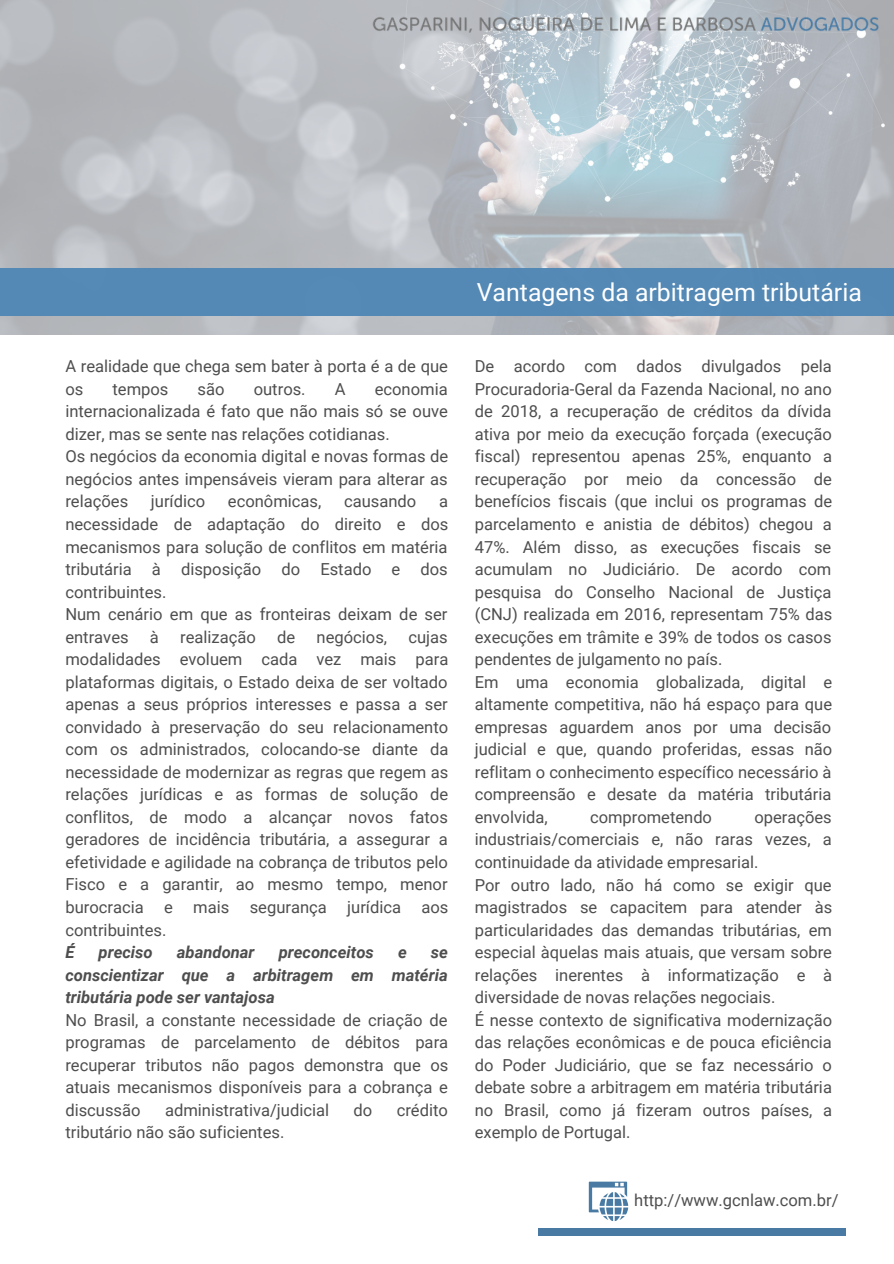
<style>
.page{position:relative;width:894px;height:1264px;background:#fff}
.page>*{position:absolute;margin:0;border:0;box-sizing:border-box;transform-origin:0 0}
.t1{font:24.9px "Roboto";color:#fff}
.t2{font:16.5px/22.5px "Roboto";color:#4e4e4e}
.t3{font:italic 700 16.5px/22.5px "Roboto";color:#4e4e4e;text-align:justify}
</style>
<div class="page">
<img style="left:0;top:0;width:893px;height:335px">
<div style="left:0;top:269px;width:893px;height:46px;background:#5087b5"></div>
<div style="left:538px;top:1227px;width:307px;height:8px;background:#487aa3"></div>
<svg style="left:588px;top:1181px;width:40px;height:39px"></svg>
<img style="left:368px;top:0;width:516px;height:50px">
<p class="t2" style="left:65px;top:355px;width:384px">A realidade que chega sem bater à porta é a de que os</p>
<p class="t2" style="left:112px;top:378px;width:57px">tempos</p>
<p class="t2" style="left:197px;top:378px;width:28px">são</p>
<p class="t2" style="left:254px;top:378px;width:53px">outros.</p>
<p class="t2" style="left:335px;top:378px;width:12px">A</p>
<p class="t2" style="left:65px;top:378px;width:384px;text-indent:309px">economia internacionalizada é fato que não mais só se ouve dizer, mas se sente nas relações cotidianas.<br>Os negócios da economia digital e novas formas de negócios antes impensáveis vieram para alterar as relações</p>
<p class="t2" style="left:151px;top:490px;width:56px">jurídico</p>
<p class="t2" style="left:228px;top:490px;width:95px">econômicas,</p>
<p class="t2" style="left:344px;top:490px;width:74px">causando</p>
<p class="t2" style="left:65px;top:490px;width:384px;text-indent:373px">a necessidade de adaptação do direito e dos mecanismos para solução de conflitos em matéria tributária à disposição do Estado e dos contribuintes.<br>Num cenário em que as fronteiras deixam de ser entraves</p>
<p class="t2" style="left:150px;top:625px;width:10px">à</p>
<p class="t2" style="left:180px;top:625px;width:77px">realização</p>
<p class="t2" style="left:277px;top:625px;width:20px">de</p>
<p class="t2" style="left:316px;top:625px;width:72px">negócios,</p>
<p class="t2" style="left:65px;top:625px;width:384px;text-align:justify;text-indent:343px">cujas modalidades evoluem cada vez mais para plataformas digitais, o Estado deixa de ser voltado apenas a seus próprios interesses e passa a ser convidado à preservação do seu relacionamento com os administrados, colocando-se diante da necessidade de modernizar as regras que regem as relações jurídicas e as formas de solução de conflitos, de modo a alcançar novos fatos geradores de incidência tributária, a assegurar a efetividade e agilidade na cobrança de tributos pelo Fisco e a garantir, ao mesmo tempo, menor burocracia e mais segurança jurídica aos contribuintes.</p>
<p class="t3" style="left:65px;top:941px;width:11px">É</p>
<p class="t3" style="left:99px;top:941px;width:56px">preciso</p>
<p class="t3" style="left:177px;top:941px;width:79px">abandonar</p>
<p class="t3" style="left:278px;top:941px;width:97px">preconceitos</p>
<p class="t3" style="left:398px;top:941px;width:10px">e</p>
<p class="t3" style="left:65px;top:941px;width:384px;text-indent:365px">se conscientizar que a arbitragem em matéria tributária pode ser vantajosa</p>
<p class="t2" style="left:65px;top:1008px;width:384px;text-align:justify">No Brasil, a constante necessidade de criação de programas de parcelamento de débitos para recuperar tributos não pagos demonstra que os atuais mecanismos disponíveis para a cobrança e discussão</p>
<p class="t2" style="left:165px;top:1098px;width:165px">administrativa/judicial</p>
<p class="t2" style="left:353px;top:1098px;width:20px">do</p>
<p class="t2" style="left:396px;top:1098px;width:53px">crédito</p>
<p class="t2" style="left:65px;top:1121px;width:220px">tributário não são suficientes.</p>
<h1 class="t1" style="left:476px;top:278px;width:386px">Vantagens da arbitragem tributária</h1>
<p class="t2" style="left:474px;top:355px;width:359px">De acordo com dados divulgados pela Procuradoria-Geral da Fazenda Nacional, no ano de 2018, a recuperação de créditos da dívida ativa por meio da execução forçada (execução fiscal) representou apenas 25%, enquanto a recuperação por meio da concessão de benefícios fiscais (que inclui os programas de parcelamento e anistia de débitos) chegou a 47%. Além disso, as execuções fiscais se acumulam no Judiciário. De acordo com pesquisa do Conselho Nacional de Justiça (CNJ) realizada em 2016, representam 75% das execuções em trâmite e 39% de todos os casos pendentes de julgamento no país.<br>Em uma economia globalizada, digital e altamente competitiva, não há espaço para que empresas aguardem anos por uma decisão judicial e que, quando proferidas, essas não reflitam o conhecimento específico necessário à compreensão e desate da matéria tributária envolvida,</p>
<p class="t2" style="left:590px;top:806px;width:123px">comprometendo</p>
<p class="t2" style="left:474px;top:806px;width:359px;text-indent:279px">operações industriais/comerciais e, não raras vezes, a continuidade da atividade empresarial.<br>Por outro lado, não há como se exigir que magistrados se capacitem para atender às particularidades das demandas tributárias, em especial àquelas mais atuais, que versam sobre relações inerentes à informatização e à diversidade de novas relações negociais.<br>É nesse contexto de significativa modernização das relações econômicas e de pouca eficiência do Poder Judiciário, que se faz necessário o debate sobre a arbitragem em matéria tributária no Brasil, como já fizeram outros países, a exemplo de Portugal.</p>
<p class="t2" style="left:634px;top:1189px;width:206px">http://www.gcnlaw.com.br/</p>
</div>
